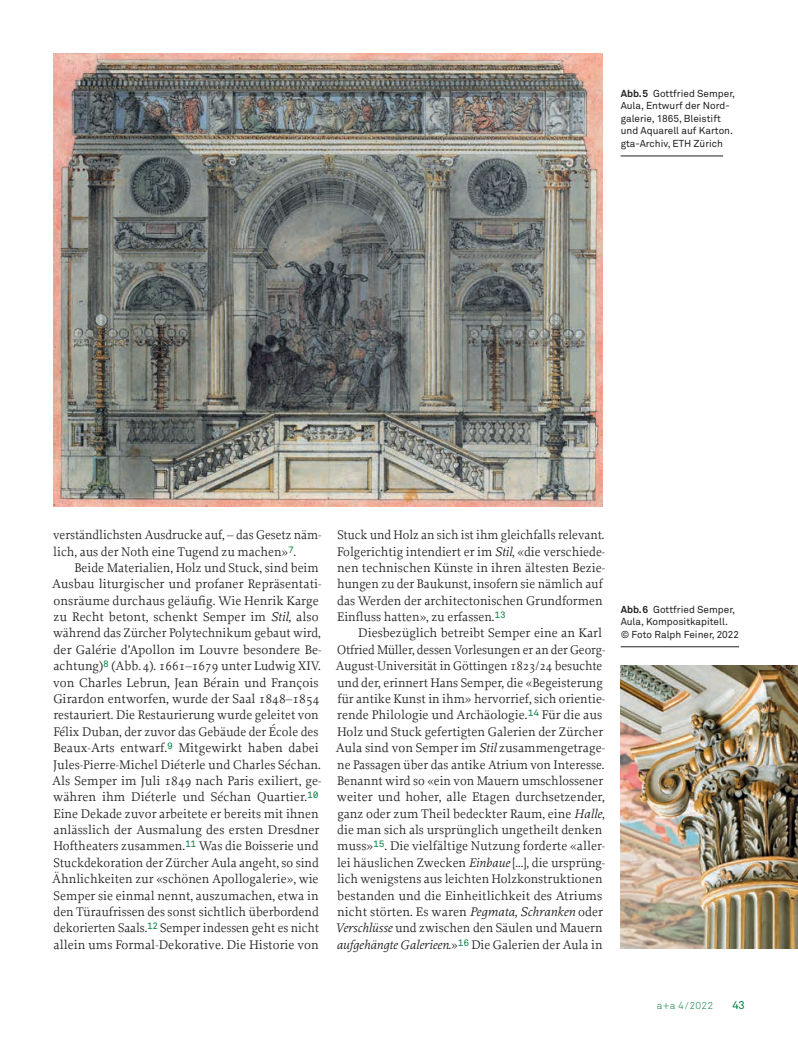
<style>
.page{position:relative;width:798px;height:1046px;background:#fff}
.page>*{position:absolute;margin:0;border:0;box-sizing:border-box;transform-origin:0 0}
.t1{font:13.12px/16.4px "Proforma";color:#231f20}
.t2{font:11.25px "Akkurat";color:#007e3d}
.t3{font:10px/12.5px "Akkurat";color:#231f20}
.t4{font:300 10px "Akkurat";color:#007e3d}
.s1{font-weight:700}
.s2{font-style:italic}
</style>
<div class="page">
<img style="left:53px;top:53px;width:549px;height:453px">
<img style="left:620px;top:665px;width:177px;height:283px">
<hr style="left:620px;top:156px;width:102px;height:1px;background:#231f20">
<hr style="left:620px;top:646px;width:118px;height:1px;background:#231f20">
<p class="t3" style="left:620px;top:87px;width:116px"><span class="s1">Abb.5</span> Gottfried Semper,<br>Aula, Entwurf der Nord&shy;galerie, 1865, Bleistift und Aquarell auf Karton. gta-Archiv, ETH Zürich</p>
<p class="t1" style="left:53px;top:526px;width:270px">verständlichsten Ausdrucke auf, – das Gesetz näm&shy;lich, aus der Noth eine Tugend zu machen»<sup>7</sup>.</p>
<p class="t1" style="left:52px;top:559px;width:271px;text-indent:22px">Beide Materialien, Holz und Stuck, sind beim Ausbau liturgischer und profaner Repräsentati&shy;onsräume durchaus geläufig. Wie Henrik Karge zu Recht betont, schenkt Semper im <span class="s2">Stil</span>, also während das Zürcher Polytechnikum gebaut wird, der Galérie d’Apollon im Louvre besondere Be&shy;achtung)<sup>8</sup> (Abb. 4). 1661–1679 unter Ludwig XIV. von Charles Lebrun, Jean Bérain und François Girardon entworfen, wurde der Saal 1848–1854 restauriert. Die Restaurierung wurde geleitet von Félix Duban, der zuvor das Gebäude der École des Beaux-Arts entwarf.<sup>9</sup> Mitgewirkt haben dabei Jules-Pierre-Michel Diéterle und Charles Séchan.<br>Als Semper im Juli 1849 nach Paris exiliert, ge&shy;währen ihm Diéterle und Séchan Quartier.<sup>10<br></sup>Eine Dekade zuvor arbeitete er bereits mit ihnen anlässlich der Ausmalung des ersten Dresdner Hoftheaters zusammen.<sup>11</sup> Was die Boisserie und Stuckdekoration der Zürcher Aula angeht, so sind Ähnlichkeiten zur «schönen Apollogalerie», wie Semper sie einmal nennt, auszumachen, etwa in den Türaufrissen des sonst sichtlich überbordend dekorierten Saals.<sup>12</sup> Semper indessen geht es nicht allein ums Formal-Dekorative. Die Historie von</p>
<p class="t1" style="left:337px;top:526px;width:269px">Stuck und Holz an sich ist ihm gleichfalls relevant.<br>Folgerichtig intendiert er im <span class="s2">Stil</span>, «die verschiede&shy;nen technischen Künste in ihren ältesten Bezie&shy;hungen zu der Baukunst, insofern sie nämlich auf das Werden der architectonischen Grundformen Einfluss hatten», zu erfassen.<sup>13</sup></p>
<p class="t1" style="left:335px;top:624px;width:271px;text-indent:23px">Diesbezüglich betreibt Semper eine an Karl Otfried Müller, dessen Vorlesungen er an der Georg-August-Universität in Göttingen 1823/24 besuchte und der, erinnert Hans Semper, die «Begeisterung für antike Kunst in ihm» hervorrief, sich orientie&shy;rende Philologie und Archäologie.<sup>14</sup> Für die aus Holz und Stuck gefertigten Galerien der Zürcher Aula sind von Semper im <span class="s2">Stil</span> zusammengetrage&shy;ne Passagen über das antike Atrium von Interesse.<br>Benannt wird so «ein von Mauern umschlossener weiter und hoher, alle Etagen durchsetzender, ganz oder zum Theil bedeckter Raum, eine <span class="s2">Halle</span>, die man sich als ursprünglich ungetheilt denken muss»<sup>15</sup>. Die vielfältige Nutzung forderte «aller&shy;lei häuslichen Zwecken <span class="s2">Einbaue</span> […], die ursprüng&shy;lich wenigstens aus leichten Holzkonstruktionen bestanden und die Einheitlichkeit des Atriums nicht störten. Es waren <span class="s2">Pegmata</span>, <span class="s2">Schranken</span> oder <span class="s2">Verschlüsse</span> und zwischen den Säulen und Mauern <span class="s2">aufgehängte Galerieen</span>.»<sup>16</sup> Die Galerien der Aula in</p>
<p class="t3" style="left:620px;top:602px;width:120px"><span class="s1">Abb.6</span> Gottfried Semper,<br>Aula, Kompositkapitell. © Foto Ralph Feiner, 2022</p>
<p class="t4" style="left:656px;top:999px;width:58px">a+a 4/2022</p>
<p class="t2" style="left:732px;top:998px;width:14px">43</p>
</div>
